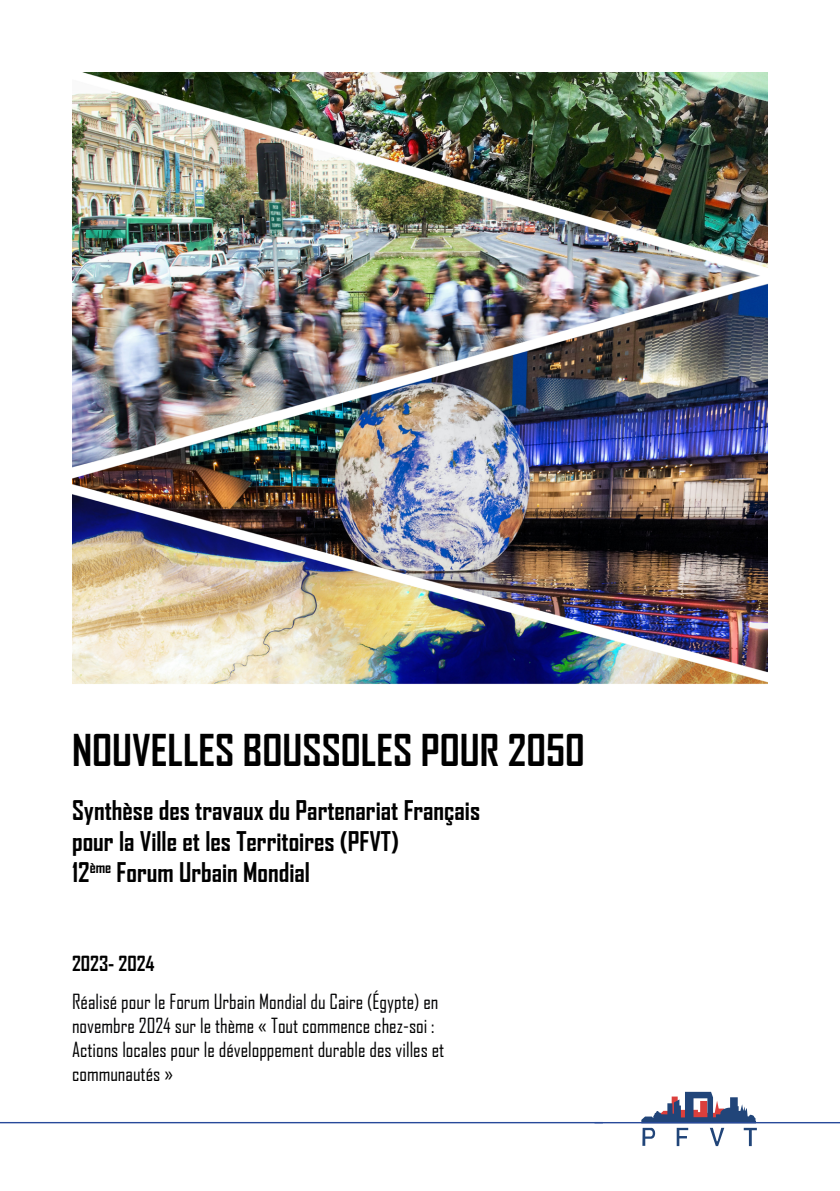
<style>
.page{position:relative;width:840px;height:1191px;background:#fff}
.page>*{position:absolute;margin:0;border:0;box-sizing:border-box;transform-origin:0 0}
.t1{font:700 42px "Agency FB";color:#000}
.t2{font:700 26px/31.2px "Agency FB";color:#000}
.t3{font:20px/24px "Agency FB";color:#000}
.t4{font:700 20px "Agency FB";color:#000}
.s1{color:#020203}
</style>
<div class="page">
<svg style="left:641px;top:1091px;width:115px;height:55px"></svg>
<hr style="left:0;top:1122px;width:602px;height:1px;background:#284a9a">
<hr style="left:594px;top:1122px;width:245px;height:1px;background:#284a9a">
<img style="left:72px;top:72px;width:695px;height:612px">
<h1 class="t1" style="left:72px;top:724px;width:514px">NOUVELLES BOUSSOLES POUR 2050</h1>
<h2 class="t2" style="left:72px;top:793px;width:409px">Synthèse des travaux du Partenariat Français pour la Ville et les Territoires (PFVT)<br>12<sup>ème</sup> Forum Urbain Mondial</h2>
<p class="t4" style="left:72px;top:951px;width:84px">2023- 2024</p>
<p class="t3" style="left:72px;top:989px;width:373px"><span class="s1">Réalisé pour le Forum Urbain Mondial du Caire (Égypte) en novembre 2024 sur le thème</span> « Tout commence chez-soi :<br>Actions locales pour le développement durable des villes et communautés »</p>
</div>
